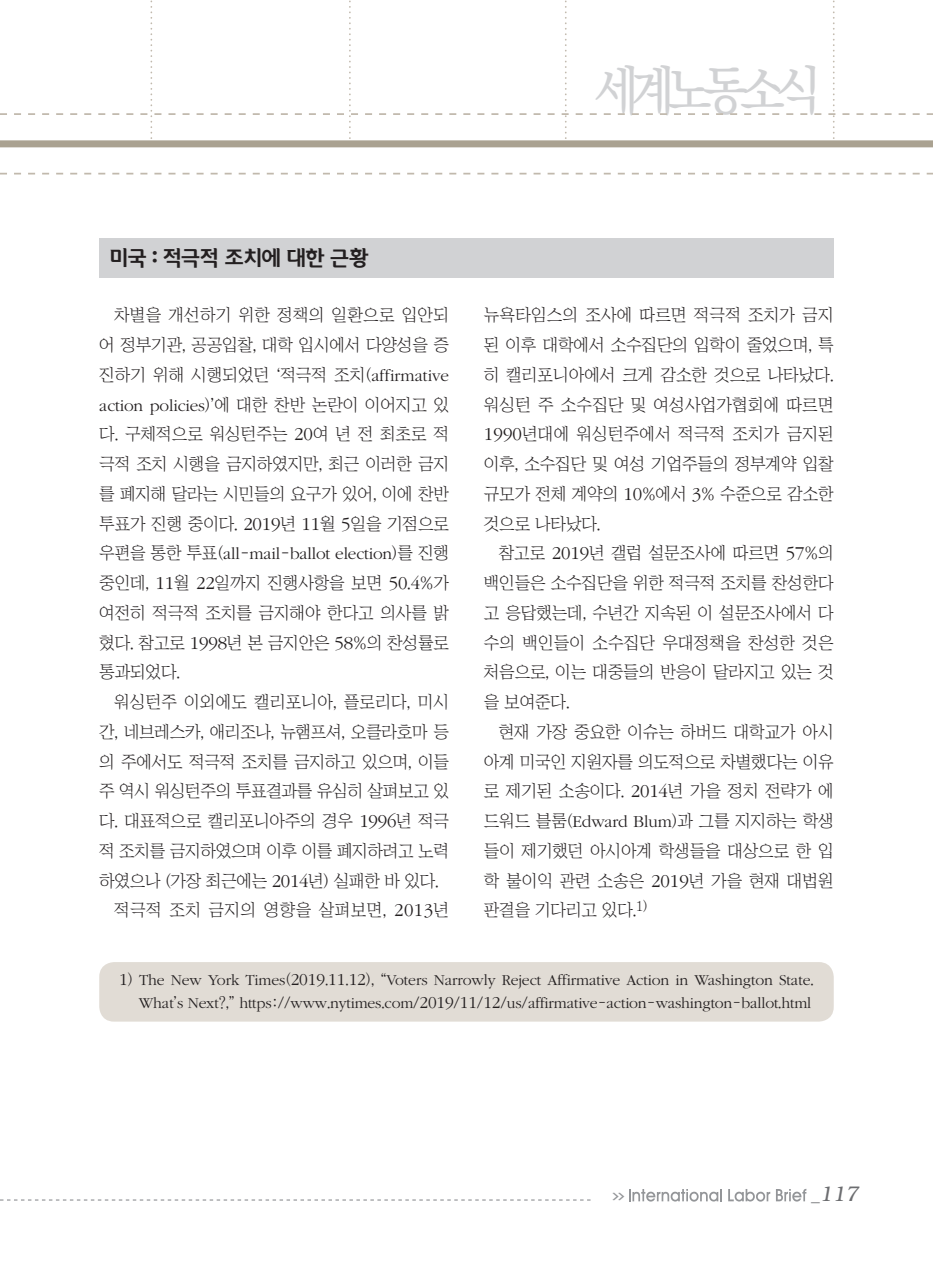
<style>
.page{position:relative;width:933px;height:1275px;background:#fff}
.page>*{position:absolute;margin:0;border:0;box-sizing:border-box;transform-origin:0 0}
.t1{font:500 52.5px "Ko Pub Batang";letter-spacing:-.175em;color:#d1d2d4;scale:.9 1}
.노사정__제목{font:700 21px "Auction Gothic";letter-spacing:-.05em;color:#231f20}
.t2{font:italic 300 21px "Bookman";color:#6c6d70}
.노사정__본문{font:17.15px/29.8px "Chosunilbo NM";letter-spacing:-.01em;color:#231f20;text-align:justify}
.노사정__본문-2{font:17.15px "Chosunilbo NM";letter-spacing:.02em;color:#231f20}
.각주{font:300 15.75px/22.8px "ITC Garamond Std";letter-spacing:-.01em;color:#231f20;text-align:right}
.t3{font:700 7.88px "Ko Pub Dotum";color:#939598;scale:2 1}
.s1{font-family:"ITC Garamond Std";font-weight:300}
.s2{font-family:"ITC Garamond Std";font-weight:300;font-size:18.9px}
.s3{font-size:17.32px}
.s4{font-family:"Chosunilbo NM";font-weight:400}
.s5{font-family:"Helvetica";font-weight:400;font-style:normal;font-size:17.5px}
</style>
<div class="page">
<svg style="left:0;top:1199px;width:590px;height:1px"></svg>
<svg style="left:0;top:173px;width:933px;height:1px"></svg>
<svg style="left:0;top:0;width:933px;height:147px"></svg>
<svg style="left:629px;top:1189px;width:93px;height:13px"></svg>
<svg style="left:728px;top:1189px;width:42px;height:13px"></svg>
<svg style="left:776px;top:1189px;width:30px;height:12px"></svg>
<div style="left:99px;top:238px;width:734px;height:40px;background:#d1d2d4"></div>
<div style="left:99px;top:962px;width:734px;height:60px;background:#e1dcd5;border-radius:15px"></div>
<h1 class="t1" style="left:595px;top:64px;width:253px">세계노동소식</h1>
<p class="노사정__제목" style="left:109px;top:247px;width:261px">미국 : 적극적 조치에 대한 근황</p>
<p class="노사정__본문" style="left:99px;top:300px;width:351px;text-indent:15px">차별을 개선하기 위한 정책의 일환으로 입안되 어 정부기관, 공공입찰, 대학 입시에서 다양성을 증 진하기 위해 시행되었던 ‘적극적 조치(<span class="s1">affirmative action policies</span>)’에 대한 찬반 논란이 이어지고 있 다. 구체적으로 워싱턴주는 <span class="s2">20</span>여 년 전 최초로 적 극적 조치 시행을 금지하였지만, 최근 이러한 금지 를 폐지해 달라는 시민들의 요구가 있어, 이에 찬반 투표가 진행 중이다. <span class="s2">2019</span>년 <span class="s2">11</span>월 <span class="s2">5</span>일을 기점으로 우편을 통한 투표(<span class="s1">all</span>-<span class="s1">mail</span>-<span class="s1">ballot election</span>)를 진행 중인데, <span class="s2">11</span>월 <span class="s2">22</span>일까지 진행사항을 보면 <span class="s2">50</span>.<span class="s2">4</span>%가 여전히 적극적 조치를 금지해야 한다고 의사를 밝 혔다. 참고로 <span class="s2">1998</span>년 본 금지안은 <span class="s2">58</span>%의 찬성률로 통과되었다.</p>
<p class="노사정__본문" style="left:99px;top:687px;width:351px;text-indent:15px">워싱턴주 이외에도 캘리포니아, 플로리다, 미시 간, 네브레스카, 애리조나, 뉴햄프셔, 오클라호마 등 의 주에서도 적극적 조치를 금지하고 있으며, 이들 주 역시 워싱턴주의 투표결과를 유심히 살펴보고 있 다. 대표적으로 캘리포니아주의 경우 <span class="s2">1996</span>년 적극 적 조치를 금지하였으며 이후 이를 폐지하려고 노력 하였으나 (가장 최근에는 <span class="s2">2014</span>년) 실패한 바 있다.</p>
<p class="노사정__본문-2" style="left:114px;top:901px;width:336px">적극적 조치 금지의 영향을 살펴보면, <span class="s2">2013</span>년</p>
<p class="노사정__본문" style="left:484px;top:300px;width:351px">뉴욕타임스의 조사에 따르면 적극적 조치가 금지 된 이후 대학에서 소수집단의 입학이 줄었으며, 특 히 캘리포니아에서 크게 감소한 것으로 나타났다. 워싱턴 주 소수집단 및 여성사업가협회에 따르면 <span class="s2">1990</span>년대에 워싱턴주에서 적극적 조치가 금지된 이후, 소수집단 및 여성 기업주들의 정부계약 입찰 규모가 전체 계약의 <span class="s2">10</span>%에서 <span class="s2">3</span>% 수준으로 감소한 것으로 나타났다.</p>
<p class="노사정__본문" style="left:484px;top:538px;width:351px;text-indent:15px">참고로 <span class="s2">2019</span>년 갤럽 설문조사에 따르면 <span class="s2">57</span>%의 백인들은 소수집단을 위한 적극적 조치를 찬성한다 고 응답했는데, 수년간 지속된 이 설문조사에서 다 수의 백인들이 소수집단 우대정책을 찬성한 것은 처음으로, 이는 대중들의 반응이 달라지고 있는 것 을 보여준다.</p>
<p class="노사정__본문" style="left:484px;top:717px;width:351px;text-indent:15px">현재 가장 중요한 이슈는 하버드 대학교가 아시 아계 미국인 지원자를 의도적으로 차별했다는 이유 로 제기된 소송이다. <span class="s2">2014</span>년 가을 정치 전략가 에 드워드 블룸(<span class="s1">Edward Blum</span>)과 그를 지지하는 학생 들이 제기했던 아시아계 학생들을 대상으로 한 입 학 불이익 관련 소송은 <span class="s2">2019</span>년 가을 현재 대법원 판결을 기다리고 있다.<sup>1)</sup></p>
<p class="각주" style="left:119px;top:969px;width:696px"><span class="s3">1</span><span class="s4">)</span> The New York Times<span class="s4">(</span><span class="s3">2019</span><span class="s4">.</span><span class="s3">11</span><span class="s4">.</span><span class="s3">12</span><span class="s4">), “</span>Voters Narrowly Reject Affirmative Action in Washington State<span class="s4">.<br></span>What<span class="s4">’</span>s Next<span class="s4">?,”</span> https<span class="s4">://</span>www<span class="s4">.</span>nytimes<span class="s4">.</span>com<span class="s4">/</span><span class="s3">2019</span><span class="s4">/</span><span class="s3">11</span><span class="s4">/</span><span class="s3">12</span><span class="s4">/</span>us<span class="s4">/</span>affirmative<span class="s4">-</span>action<span class="s4">-</span>washington<span class="s4">-</span>ballot<span class="s4">.</span>html</p>
<p class="t3" style="left:612px;top:1192px;width:8px">&gt;&gt;</p>
<p class="t2" style="left:811px;top:1182px;width:49px"><span class="s5">_</span>117</p>
</div>
